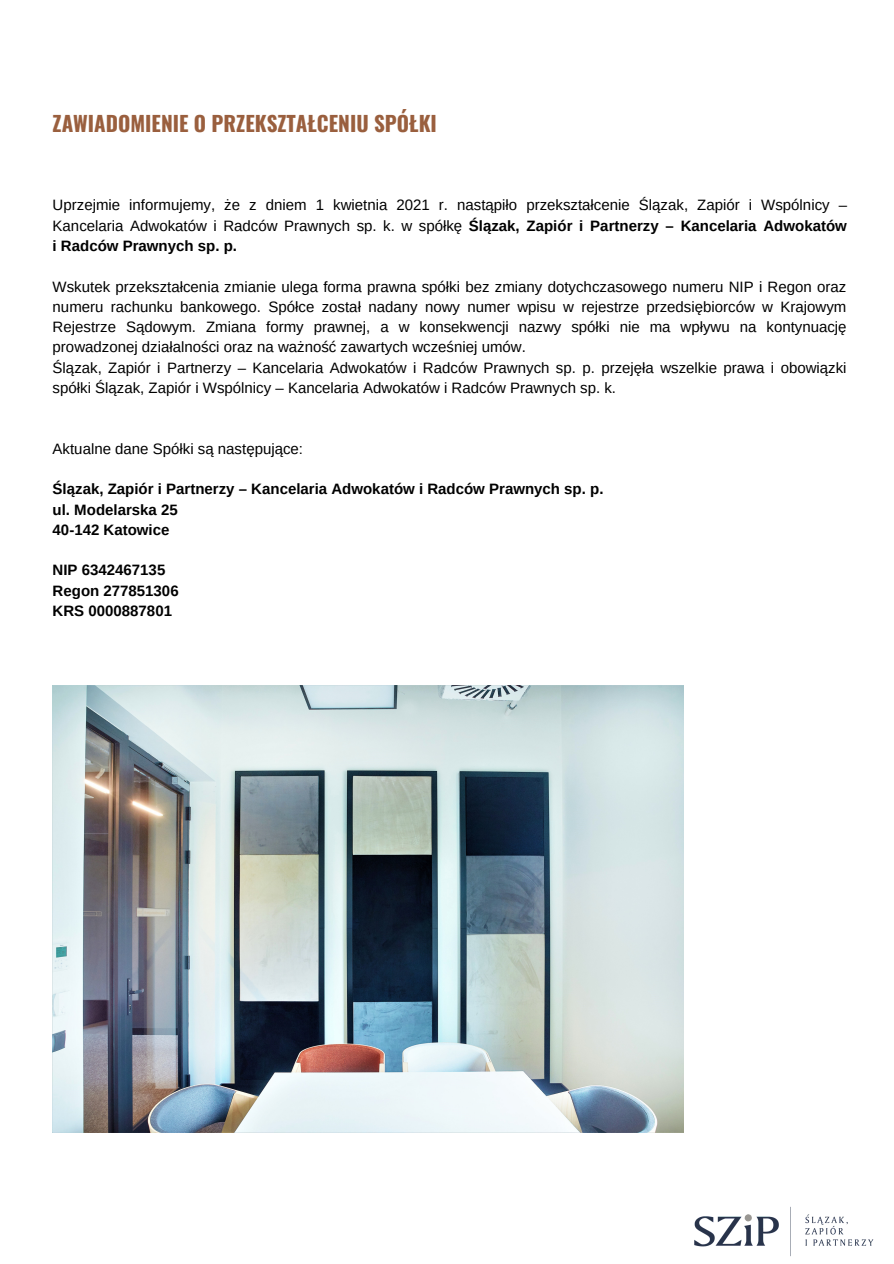
<style>
.page{position:relative;width:894px;height:1264px;background:#fff}
.page>*{position:absolute;margin:0;border:0;box-sizing:border-box;transform-origin:0 0}
.t1{font:700 21px "Oswald";color:#9a5f3e}
.t2{font:15px/20.2px "Arimo";color:#000;text-align:justify}
.t3{font:700 15px "Arimo";color:#000}
.s1{font-weight:700}
</style>
<div class="page">
<img style="left:694px;top:1206px;width:180px;height:51px">
<img style="left:53px;top:685px;width:630px;height:447px">
<p class="t1" style="left:53px;top:106px;width:385px">ZAWIADOMIENIE O PRZEKSZTAŁCENIU SPÓŁKI</p>
<p class="t2" style="left:53px;top:195px;width:795px">Uprzejmie informujemy, że z dniem 1 kwietnia 2021 r. nastąpiło przekształcenie Ślązak, Zapiór i Wspólnicy – Kancelaria Adwokatów i Radców Prawnych sp. k. w spółkę <span class="s1">Ślązak, Zapiór i Partnerzy – Kancelaria Adwokatów i Radców Prawnych sp. p.</span></p>
<p class="t2" style="left:53px;top:276px;width:795px">Wskutek przekształcenia zmianie ulega forma prawna spółki bez zmiany dotychczasowego numeru NIP i Regon oraz numeru rachunku bankowego. Spółce został nadany nowy numer wpisu w rejestrze przedsiębiorców w Krajowym Rejestrze Sądowym. Zmiana formy prawnej, a w konsekwencji nazwy spółki nie ma wpływu na kontynuację prowadzonej działalności oraz na ważność zawartych wcześniej umów.</p>
<p class="t2" style="left:53px;top:357px;width:795px">Ślązak, Zapiór i Partnerzy – Kancelaria Adwokatów i Radców Prawnych sp. p. przejęła wszelkie prawa i obowiązki spółki Ślązak, Zapiór i Wspólnicy – Kancelaria Adwokatów i Radców Prawnych sp. k.</p>
<p class="t2" style="left:53px;top:438px;width:252px">Aktualne dane Spółki są następujące:</p>
<p class="t3" style="left:53px;top:480px;width:552px">Ślązak, Zapiór i Partnerzy – Kancelaria Adwokatów i Radców Prawnych sp. p.</p>
<p class="t3" style="left:53px;top:501px;width:127px">ul. Modelarska 25</p>
<p class="t3" style="left:53px;top:521px;width:118px">40-142 Katowice</p>
<p class="t3" style="left:53px;top:562px;width:114px">NIP 6342467135</p>
<p class="t3" style="left:53px;top:582px;width:127px">Regon 277851306</p>
<p class="t3" style="left:53px;top:602px;width:121px">KRS 0000887801</p>
</div>
